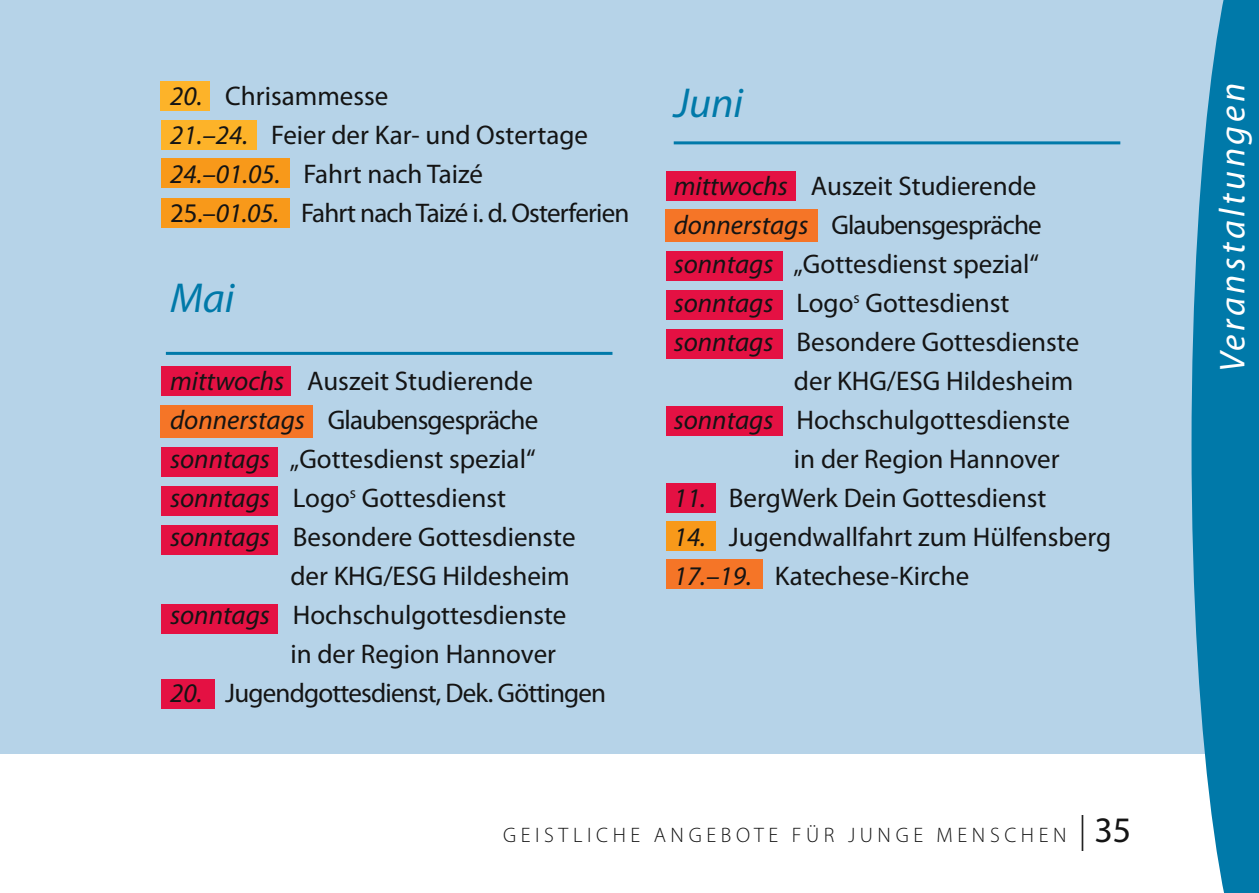
<style>
.page{position:relative;width:1259px;height:893px;background:#fff}
.page>*{position:absolute;margin:0;border:0;box-sizing:border-box;transform-origin:0 0}
.t1{font:italic 42px "Myriad Pro";color:#0079a9}
.t2{font:italic 36px "Myriad Pro";letter-spacing:.1em;color:#fff}
.t3{font:27px/39px "Myriad Pro";color:#141414}
.t4{font:27px "Myriad Pro";letter-spacing:-.03em;color:#141414}
.t5{font:300 21px "Myriad Pro";letter-spacing:.22em;color:#141414}
.s1{font-style:italic}
.s2{font-size:36px}
.s3{font-weight:400;font-size:36px}
</style>
<div class="page">
<div style="left:0;top:0;width:1259px;height:753px;background:#b6d3e8"></div>
<svg style="left:1191px;top:0;width:68px;height:893px;background:#1e88b3"></svg>
<div style="left:161px;top:367px;width:130px;height:29px;background:#e41143"></div>
<div style="left:666px;top:171px;width:129px;height:29px;background:#e41143"></div>
<div style="left:161px;top:405px;width:152px;height:32px;background:#f57527"></div>
<div style="left:666px;top:209px;width:152px;height:33px;background:#f57527"></div>
<div style="left:666px;top:251px;width:116px;height:30px;background:#e41143"></div>
<div style="left:666px;top:290px;width:116px;height:30px;background:#e41143"></div>
<div style="left:666px;top:329px;width:116px;height:30px;background:#e41143"></div>
<div style="left:666px;top:406px;width:116px;height:30px;background:#e41143"></div>
<div style="left:666px;top:483px;width:49px;height:30px;background:#e41143"></div>
<div style="left:666px;top:521px;width:49px;height:30px;background:#f8991a"></div>
<div style="left:666px;top:560px;width:96px;height:29px;background:#f57527"></div>
<div style="left:161px;top:679px;width:53px;height:29px;background:#e41143"></div>
<div style="left:161px;top:447px;width:116px;height:30px;background:#e41143"></div>
<div style="left:161px;top:486px;width:116px;height:29px;background:#e41143"></div>
<div style="left:161px;top:526px;width:116px;height:29px;background:#e41143"></div>
<div style="left:161px;top:604px;width:116px;height:30px;background:#e41143"></div>
<div style="left:161px;top:81px;width:49px;height:30px;background:#fdb329"></div>
<div style="left:161px;top:120px;width:96px;height:30px;background:#fdb329"></div>
<div style="left:161px;top:158px;width:128px;height:30px;background:#f8991a"></div>
<div style="left:161px;top:198px;width:128px;height:29px;background:#f8991a"></div>
<hr style="left:166px;top:352px;width:446px;height:3px;background:#0079a9">
<hr style="left:674px;top:141px;width:446px;height:3px;background:#0079a9">
<p class="t3" style="left:170px;top:76px;width:461px"><span class="s1">20.</span> Chrisammesse<br><span class="s1">21.–24.</span> Feier der Kar- und Ostertage<br><span class="s1">24.–01.05.</span> Fahrt nach Taizé<br>25.–<span class="s1">01.05.</span> Fahrt nach Taizé i. d. Osterferien</p>
<h1 class="t1" style="left:170px;top:272px;width:66px">Mai</h1>
<p class="t3" style="left:170px;top:361px;width:364px"><span class="s1">mittwochs</span> Auszeit Studierende</p>
<p class="t4" style="left:170px;top:404px;width:369px"><span class="s1">donnerstags</span> Glaubensgespräche</p>
<p class="t3" style="left:170px;top:439px;width:367px"><span class="s1">sonntags</span> „Gottesdienst spezial“</p>
<p class="t3" style="left:170px;top:478px;width:337px"><span class="s1">sonntags</span> Logo<sup>s</sup> Gottesdienst</p>
<p class="t3" style="left:170px;top:517px;width:407px"><span class="s1">sonntags</span> Besondere Gottesdienste</p>
<p class="t3" style="left:290px;top:556px;width:281px">der KHG/ESG Hildesheim</p>
<p class="t3" style="left:170px;top:595px;width:398px"><span class="s1">sonntags</span> Hochschulgottesdienste</p>
<p class="t3" style="left:290px;top:634px;width:267px">in der Region Hannover</p>
<p class="t4" style="left:170px;top:677px;width:438px"><span class="s1">20.</span> Jugendgottesdienst, Dek. Göttingen</p>
<h1 class="t1" style="left:674px;top:77px;width:71px">Juni</h1>
<p class="t3" style="left:674px;top:166px;width:364px"><span class="s1">mittwochs</span> Auszeit Studierende</p>
<p class="t4" style="left:674px;top:208px;width:369px"><span class="s1">donnerstags</span> Glaubensgespräche</p>
<p class="t3" style="left:674px;top:244px;width:367px"><span class="s1">sonntags</span> „Gottesdienst spezial“</p>
<p class="t3" style="left:674px;top:283px;width:337px"><span class="s1">sonntags</span> Logo<sup>s</sup> Gottesdienst</p>
<p class="t3" style="left:674px;top:322px;width:407px"><span class="s1">sonntags</span> Besondere Gottesdienste</p>
<p class="t3" style="left:794px;top:361px;width:281px">der KHG/ESG Hildesheim</p>
<p class="t3" style="left:674px;top:400px;width:398px"><span class="s1">sonntags</span> Hochschulgottesdienste</p>
<p class="t3" style="left:794px;top:439px;width:267px">in der Region Hannover</p>
<p class="t3" style="left:674px;top:478px;width:374px"><span class="s1">11.</span> BergWerk Dein Gottesdienst</p>
<p class="t3" style="left:674px;top:516px;width:439px"><span class="s1">14.</span> Jugendwallfahrt zum Hülfensberg<br><span class="s1">17.–19.</span> Katechese-Kirche</p>
<p class="t5" style="left:503px;top:822px;width:630px">GEISTLICHE ANGEBOTE FÜR JUNGE MENSCHEN <span class="s2">|</span> <span class="s3">35</span></p>
<h2 class="t2" style="left:1210px;top:372px;width:291px;rotate:-90deg">Veranstaltungen</h2>
</div>
